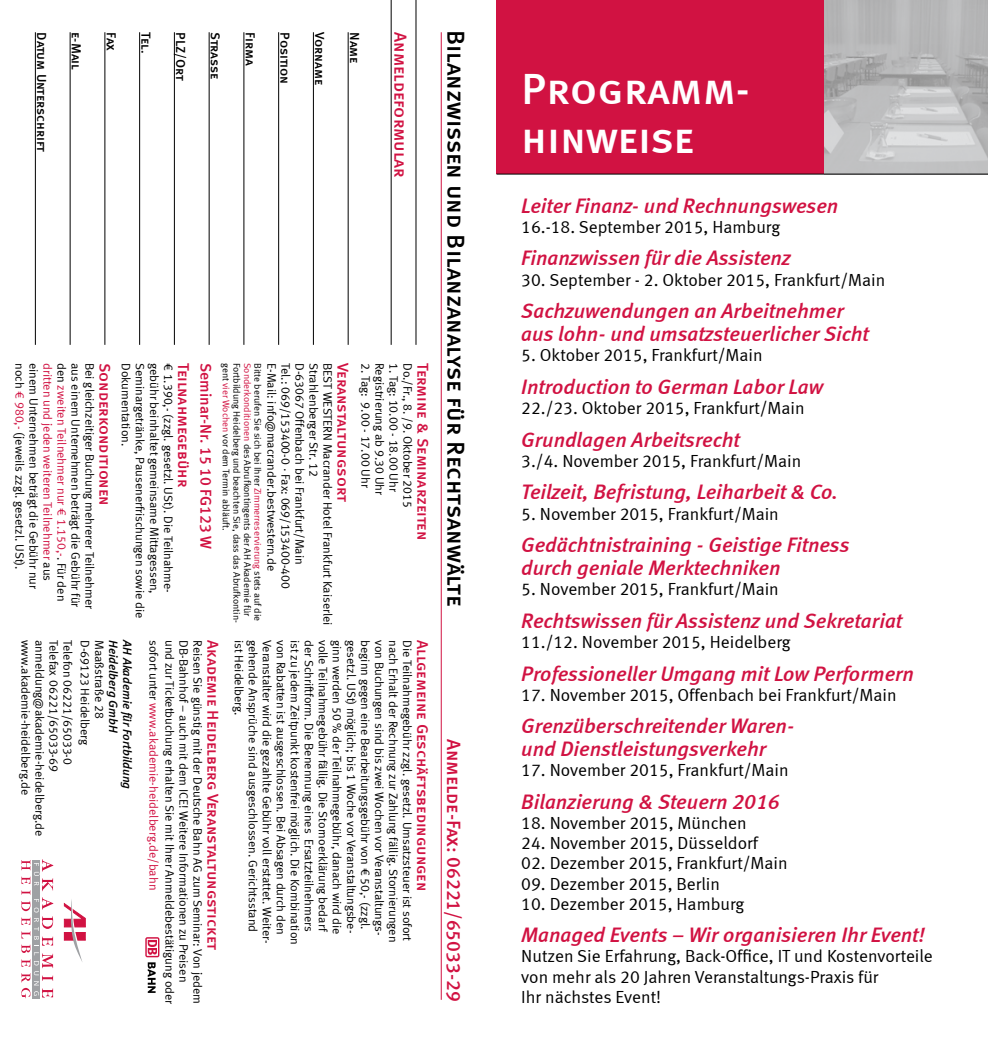
<style>
.page{position:relative;width:988px;height:1042px;background:#fff}
.page>*{position:absolute;margin:0;border:0;box-sizing:border-box;transform-origin:0 0}
.t1{font:43.75px/49px "Meta Medium LF Caps";color:#fff}
.t2{font:24.5px "Meta Medium LF Caps";letter-spacing:-.005em;color:#000}
.t3{font:italic 21px/22.8px "Meta Medium LF";color:#d11242}
.t4{font:19.25px "Meta Medium LF Caps";color:#d11242}
.t5{font:17.5px/20.1px "Meta Normal LF";color:#000}
.t6{font:17.5px "Meta Medium LF Caps";color:#d11242}
.t7{font:15.75px "Meta Medium LF Caps";letter-spacing:-.005em;color:#d11242}
.t8{font:15.75px "Meta Medium LF";color:#d11242}
.t9{font:13.12px "Meta Medium LF Caps";letter-spacing:-.005em;color:#000}
.t10{font:12.25px/14px "Meta Normal LF";color:#000}
.t11{font:12.25px "Meta Normal LF";color:#d11242}
.t12{font:italic 12.25px "Meta Medium LF";color:#000}
.t13{font:9.62px/10.5px "Meta Normal LF";color:#000}
.s1{color:#d11242}
.s2{color:#000}
</style>
<div class="page">
<img style="left:823px;top:0;width:164px;height:174px">
<div style="left:496px;top:0;width:327px;height:174px;background:#d11242"></div>
<hr style="left:440px;top:32px;width:1px;height:968px;background:#d11242">
<hr style="left:415px;top:0;width:1px;height:345px;background:#000">
<hr style="left:390px;top:0;width:1px;height:345px;background:#000">
<hr style="left:347px;top:32px;width:1px;height:313px;background:#000">
<hr style="left:313px;top:32px;width:1px;height:313px;background:#000">
<hr style="left:278px;top:32px;width:1px;height:313px;background:#000">
<hr style="left:243px;top:32px;width:1px;height:313px;background:#000">
<hr style="left:209px;top:32px;width:1px;height:313px;background:#000">
<hr style="left:174px;top:32px;width:1px;height:313px;background:#000">
<hr style="left:139px;top:32px;width:1px;height:313px;background:#000">
<hr style="left:104px;top:32px;width:1px;height:313px;background:#000">
<hr style="left:70px;top:32px;width:1px;height:313px;background:#000">
<hr style="left:35px;top:32px;width:1px;height:313px;background:#000">
<svg style="left:64px;top:899px;width:21px;height:63px"></svg>
<svg style="left:21px;top:859px;width:32px;height:139px"></svg>
<svg style="left:145px;top:937px;width:14px;height:20px"></svg>
<div style="left:147px;top:938px;width:11px;height:18px;background:#fcf2f5"></div>
<svg style="left:148px;top:940px;width:9px;height:15px"></svg>
<svg style="left:148px;top:962px;width:7px;height:31px"></svg>
<hr style="left:496px;top:174px;width:491px;height:1px;background:#000">
<p class="t9" style="left:49px;top:32px;width:121px;rotate:90deg">Datum Unterschrift</p>
<p class="t9" style="left:84px;top:32px;width:39px;rotate:90deg">e-Mail</p>
<p class="t9" style="left:119px;top:32px;width:20px;rotate:90deg">Fax</p>
<p class="t9" style="left:154px;top:32px;width:22px;rotate:90deg">Tel.</p>
<p class="t9" style="left:188px;top:32px;width:50px;rotate:90deg">PLZ/Ort</p>
<p class="t9" style="left:223px;top:32px;width:48px;rotate:90deg">Strasse</p>
<p class="t9" style="left:258px;top:32px;width:35px;rotate:90deg">Firma</p>
<p class="t9" style="left:292px;top:32px;width:54px;rotate:90deg">Position</p>
<p class="t9" style="left:327px;top:32px;width:54px;rotate:90deg">Vorname</p>
<p class="t9" style="left:362px;top:32px;width:33px;rotate:90deg">Name</p>
<h3 class="t6" style="left:410px;top:32px;width:147px;rotate:90deg">Anmeldeformular</h3>
<h2 class="t2" style="left:470px;top:30px;width:578px;rotate:90deg">Bilanzwissen und Bilanzanalyse für Rechtsanwälte</h2>
<p class="t10" style="left:414px;top:640px;width:303px;rotate:90deg">Die Teilnahmegebühr zzgl. gesetzl. U msatzsteuer ist sofort</p>
<p class="t7" style="left:431px;top:640px;width:253px;rotate:90deg">Allgemeine Geschäftsbedingungen</p>
<p class="t10" style="left:335px;top:363px;width:264px;rotate:90deg">BEST WESTERN Macrander Hotel Frankfurt Kaiserlei</p>
<p class="t7" style="left:352px;top:363px;width:140px;rotate:90deg">Veranstaltungsort</p>
<p class="t10" style="left:175px;top:363px;width:231px;rotate:90deg">€ 1.390,- (zzgl. gesetzl. USt). Die Teilnahme-</p>
<p class="t7" style="left:192px;top:363px;width:126px;rotate:90deg">Teilnahmegebühr</p>
<p class="t8" style="left:215px;top:363px;width:187px;rotate:90deg">Seminar-Nr. 15 10 FG123 W</p>
<p class="t10" style="left:415px;top:363px;width:146px;rotate:90deg">Do./Fr., 8. /9. Oktober 2015</p>
<p class="t7" style="left:432px;top:363px;width:179px;rotate:90deg">Termine &amp; Seminarzeiten</p>
<p class="t10" style="left:321px;top:363px;width:227px;rotate:90deg">Strahlenberger Str. 12<br>D-63067 Offenbach bei Frankfurt/Main Tel.: 069/153400-0 · Fax: 069/153400-400<br>E-Mail: info@macrander.bestwestern.de</p>
<p class="t13" style="left:263px;top:363px;width:261px;rotate:90deg">Bitte berufen Sie sich bei I hrer <span class="s1">Zimmerreservierung</span> stets auf die <span class="s1">Sonderkonditionen</span> des Abrufkontingents der AH Akademie für Fortbildung Heidelberg und beachten Sie, dass das Abrufkontin&shy;gent <span class="s1">vier Wochen</span> vor dem Termin abläuft.</p>
<p class="t10" style="left:97px;top:363px;width:248px;rotate:90deg">Bei gleichzeitiger Buchung mehrerer Teilnehmer</p>
<p class="t7" style="left:114px;top:363px;width:144px;rotate:90deg">Sonderkonditionen</p>
<p class="t10" style="left:133px;top:363px;width:85px;rotate:90deg">Dokumentation.</p>
<p class="t10" style="left:147px;top:363px;width:257px;rotate:90deg">Seminargetränke, Pausenerfrischungen sowie die</p>
<p class="t10" style="left:161px;top:363px;width:232px;rotate:90deg">gebühr beinhaltet gemeinsame Mittagessen,</p>
<p class="t10" style="left:83px;top:363px;width:246px;rotate:90deg">aus einem U nternehmen beträgt die Gebühr für den <span class="s1">zweiten Teilnehmer nur € 1.150,-</span>. Für den <span class="s1">dritten und jeden weiteren Teilnehmer</span> aus einem Unternehmen beträgt die Gebühr nur noch <span class="s1">€ 980,-</span> (jeweils zzgl. gesetzl. USt).</p>
<p class="t10" style="left:373px;top:363px;width:126px;rotate:90deg">2. Tag: 9.00 - 17.00 U hr</p>
<p class="t10" style="left:401px;top:363px;width:134px;rotate:90deg">1. Tag: 10.00 - 18.00 U hr<br>Registrierung ab 9.30 U hr</p>
<p class="t10" style="left:75px;top:640px;width:126px;rotate:90deg">Telefon 06221/65033-0</p>
<p class="t10" style="left:92px;top:640px;width:106px;rotate:90deg">D-69123 Heidelberg</p>
<p class="t10" style="left:106px;top:640px;width:80px;rotate:90deg">Maaßstraße 28</p>
<p class="t12" style="left:120px;top:640px;width:94px;rotate:90deg">Heidelberg GmbH</p>
<p class="t12" style="left:134px;top:640px;width:151px;rotate:90deg">AH Akademie für Fortbildung</p>
<p class="t10" style="left:205px;top:640px;width:365px;rotate:90deg">Reisen Sie günstig mit der Deutsche Bahn AG zum Seminar: Von jedem</p>
<p class="t7" style="left:222px;top:640px;width:311px;rotate:90deg">Akademie Heidelberg Veranstaltungsticket</p>
<p class="t10" style="left:246px;top:640px;width:77px;rotate:90deg">ist Heidelberg.</p>
<p class="t10" style="left:260px;top:640px;width:294px;rotate:90deg">gehende Ansprüche sind ausgeschlossen. Gerichtsstand</p>
<p class="t10" style="left:400px;top:640px;width:304px;rotate:90deg">nach Erhalt der Rechnung zur Zahlung fällig. Stornierungen von Buchungen sind bis zwei Wochen vor Veranstaltungs-</p>
<p class="t10" style="left:344px;top:640px;width:306px;rotate:90deg">ginn werden 50 % der Teilnahmegebühr, danach wird die volle Teilnahmegebühr fällig. Die Stornoerklärung bedarf der Schriftform. Die Benennung eines Ersatzteilnehmers ist zu jedem Zeitpunkt kostenfrei möglich. Die Kombination von Rabatten ist ausgeschlossen. Bei Absagen durch den Veranstalter wird die gezahlte Gebühr voll erstattet. Weiter-</p>
<p class="t10" style="left:33px;top:640px;width:156px;rotate:90deg">www.akademie-heidelberg.de</p>
<p class="t10" style="left:47px;top:640px;width:198px;rotate:90deg">anmeldung@akademie-heidelberg.de</p>
<p class="t10" style="left:61px;top:640px;width:133px;rotate:90deg">Telefax 06221/65033-69</p>
<p class="t10" style="left:358px;top:640px;width:294px;rotate:90deg">gesetzl. USt) möglich; bis 1 Woche vor Veranstaltungsbe-</p>
<p class="t10" style="left:372px;top:640px;width:291px;rotate:90deg">beginn gegen eine Bearbeitungsgebühr von € 50,- (zzgl.</p>
<p class="t11" style="left:161px;top:640px;width:252px;rotate:90deg"><span class="s2">sofort unter</span> www.akademie-heidelberg.de/bahn</p>
<p class="t10" style="left:177px;top:640px;width:366px;rotate:90deg">und zur Ticketbuchung erhalten Sie mit I hrer Anmeldebestätigung oder</p>
<p class="t10" style="left:191px;top:640px;width:344px;rotate:90deg">DB-Bahnhof − auch mit dem ICE! Weitere Informationen zu Preisen</p>
<h3 class="t4" style="left:465px;top:739px;width:264px;rotate:90deg">Anmelde-Fax: 06221/65033-29</h3>
<h1 class="t1" style="left:521px;top:64px;width:230px">Programm&shy;hinweise</h1>
<h3 class="t3" style="left:521px;top:194px;width:318px">Leiter Finanz- und Rechnungswesen</h3>
<h3 class="t5" style="left:521px;top:216px;width:260px">16.-18. September 2015, Hamburg</h3>
<h3 class="t3" style="left:521px;top:246px;width:271px">Finanzwissen für die Assistenz</h3>
<h3 class="t5" style="left:521px;top:269px;width:365px">30. September - 2. Oktober 2015, Frankfurt/Main</h3>
<h3 class="t3" style="left:521px;top:299px;width:349px">Sachzuwendungen an Arbeitnehmer aus lohn- und umsatzsteuerlicher Sicht</h3>
<h3 class="t5" style="left:521px;top:345px;width:243px">5. Oktober 2015, Frankfurt/Main</h3>
<h3 class="t3" style="left:521px;top:375px;width:303px">Introduction to German Labor Law</h3>
<h3 class="t5" style="left:521px;top:398px;width:285px">22./23. Oktober 2015, Frankfurt/Main</h3>
<h3 class="t3" style="left:521px;top:428px;width:220px">Grundlagen Arbeitsrecht</h3>
<h3 class="t5" style="left:521px;top:450px;width:281px">3./4. November 2015, Frankfurt/Main</h3>
<h3 class="t3" style="left:521px;top:480px;width:318px">Teilzeit, Befristung, Leiharbeit &amp; Co.</h3>
<h3 class="t5" style="left:521px;top:503px;width:259px">5. November 2015, Frankfurt/Main</h3>
<h3 class="t3" style="left:521px;top:533px;width:329px">Gedächtnistraining - Geistige Fitness durch geniale Merktechniken</h3>
<h3 class="t5" style="left:521px;top:579px;width:259px">5. November 2015, Frankfurt/Main</h3>
<h3 class="t3" style="left:521px;top:609px;width:382px">Rechtswissen für Assistenz und Sekretariat</h3>
<h3 class="t5" style="left:521px;top:631px;width:271px">11./12. November 2015, Heidelberg</h3>
<h3 class="t3" style="left:521px;top:662px;width:394px">Professioneller Umgang mit Low Performern</h3>
<h3 class="t5" style="left:521px;top:684px;width:377px">17. November 2015, Offenbach bei Frankfurt/Main</h3>
<h3 class="t3" style="left:521px;top:714px;width:274px">Grenzüberschreitender Waren&shy;und Dienstleistungsverkehr</h3>
<h3 class="t5" style="left:521px;top:760px;width:269px">17. November 2015, Frankfurt/Main</h3>
<h3 class="t3" style="left:521px;top:790px;width:260px">Bilanzierung &amp; Steuern 2016</h3>
<h3 class="t5" style="left:521px;top:813px;width:227px">18. November 2015, München</h3>
<h3 class="t5" style="left:521px;top:833px;width:239px">24. November 2015, Düsseldorf</h3>
<h3 class="t5" style="left:521px;top:853px;width:268px">02. Dezember 2015, Frankfurt/Main</h3>
<h3 class="t5" style="left:521px;top:873px;width:200px">09. Dezember 2015, Berlin</h3>
<h3 class="t5" style="left:521px;top:893px;width:224px">10. Dezember 2015, Hamburg</h3>
<h3 class="t3" style="left:521px;top:923px;width:405px">Managed Events – Wir organisieren Ihr Event!</h3>
<h3 class="t5" style="left:521px;top:946px;width:413px">Nutzen Sie Erfahrung, Back-Office, IT und Kostenvorteile von mehr als 20 Jahren Veranstaltungs-Praxis für<br>Ihr nächstes Event!</h3>
</div>
